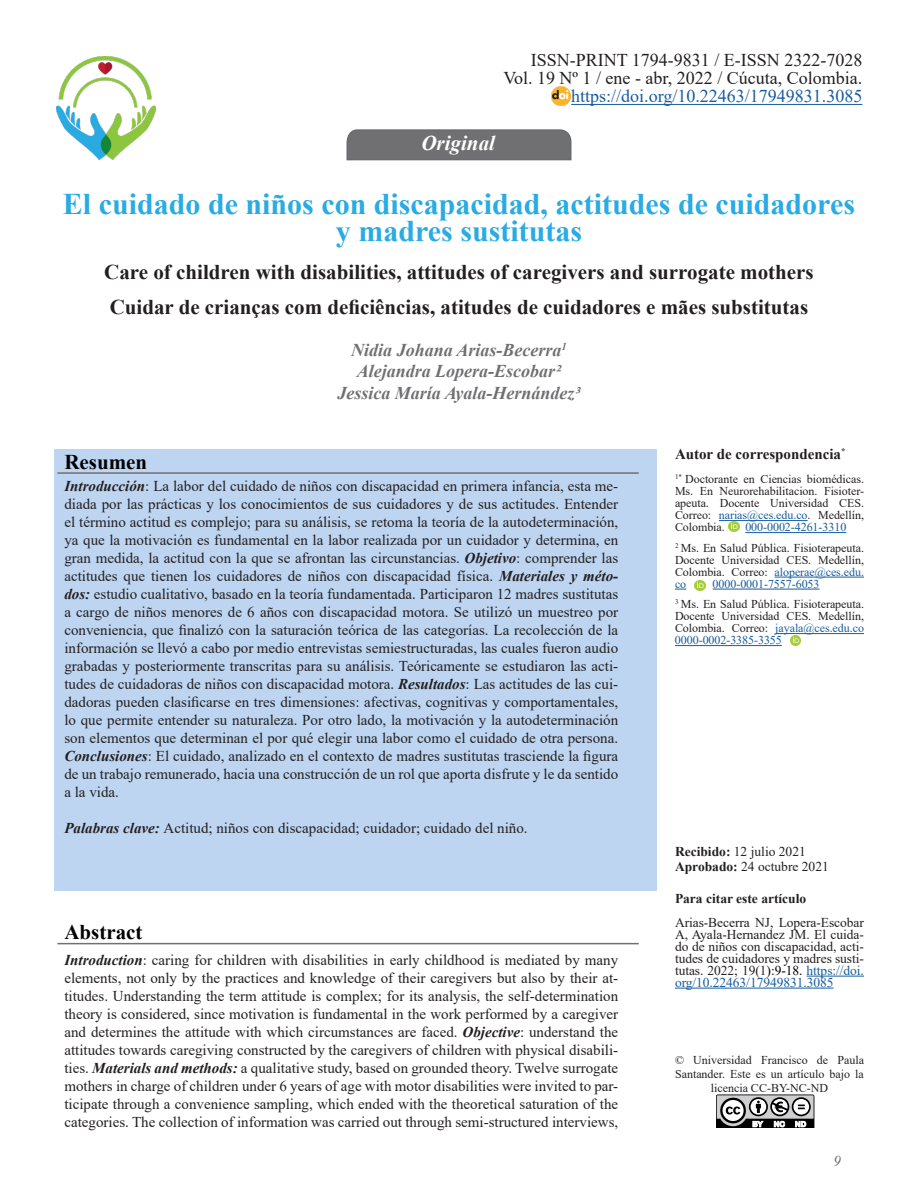
<style>
.page{position:relative;width:918px;height:1188px;background:#fff}
.page>*{position:absolute;margin:0;border:0;box-sizing:border-box;transform-origin:0 0}
.t1{font:700 30px/27px "Times New Roman";color:#29abe3;text-align:center}
.t2{font:700 21px "Times New Roman";color:#231f20}
.t3{font:700 21px "Times New Roman";color:#000}
.t4{font:italic 700 21px "Times New Roman";color:#fff}
.t5{font:italic 700 18px "Times New Roman";color:#707073}
.t6{font:18px "Times New Roman";color:#231f20}
.t7{font:18px "Times New Roman";color:#175d9e}
.t8{font:15px/18px "Times New Roman";color:#231f20;text-align:justify}
.t9{font:700 15px "Times New Roman";color:#231f20}
.t10{font:italic 15px "Times New Roman";color:#707073}
.t11{font:13.5px/12px "Times New Roman";letter-spacing:-.005em;color:#231f20;text-align:justify}
.t12{font:700 13.5px "Times New Roman";color:#231f20}
.t13{font:12px/12px "Times New Roman";letter-spacing:-.005em;color:#231f20;text-align:justify}
.t14{font:12px "Times New Roman";letter-spacing:-.005em;color:#175d9e}
.s1{font-weight:700;font-style:italic}
.s2{color:#175d9e}
.s3{font-weight:700}
.s4{color:#000}
</style>
<div class="page">
<div style="left:54px;top:449px;width:603px;height:442px;background:#bdd5f1"></div>
<hr style="left:571px;top:104px;width:291px;height:1px;background:#175d9e">
<svg style="left:346px;top:129px;width:226px;height:32px"></svg>
<hr style="left:719px;top:520px;width:89px;height:1px;background:#175d9e">
<hr style="left:745px;top:532px;width:101px;height:1px;background:#175d9e">
<hr style="left:775px;top:577px;width:89px;height:1px;background:#175d9e">
<hr style="left:713px;top:589px;width:107px;height:1px;background:#175d9e">
<hr style="left:775px;top:633px;width:89px;height:1px;background:#175d9e">
<hr style="left:675px;top:645px;width:107px;height:1px;background:#175d9e">
<hr style="left:807px;top:976px;width:57px;height:1px;background:#175d9e">
<hr style="left:675px;top:988px;width:159px;height:1px;background:#175d9e">
<img style="left:56px;top:57px;width:99px;height:103px">
<hr style="left:57px;top:472px;width:582px;height:2px;background:#707073">
<hr style="left:57px;top:943px;width:582px;height:1px;background:#707073">
<svg style="left:717px;top:1094px;width:97px;height:34px"></svg>
<svg style="left:729px;top:522px;width:10px;height:10px"></svg>
<img style="left:551px;top:86px;width:19px;height:19px">
<svg style="left:695px;top:580px;width:10px;height:10px"></svg>
<svg style="left:790px;top:636px;width:11px;height:10px"></svg>
<p class="t6" style="left:531px;top:48px;width:333px">ISSN-PRINT 1794-9831 / E-ISSN 2322-7028</p>
<p class="t6" style="left:503px;top:66px;width:361px">Vol. 19 Nº 1 / ene - abr, 2022 / Cúcuta, Colombia.</p>
<p class="t7" style="left:571px;top:84px;width:293px">https://doi.org/10.22463/17949831.3085</p>
<p class="t4" style="left:421px;top:128px;width:75px">Original</p>
<p class="t1" style="left:63px;top:190px;width:794px">El cuidado de niños con discapacidad, actitudes de cuidadores y madres sustitutas</p>
<p class="t2" style="left:104px;top:257px;width:711px">Care of children with disabilities, attitudes of caregivers and surrogate mothers</p>
<p class="t2" style="left:110px;top:292px;width:700px">Cuidar de crianças com deficiências, atitudes de cuidadores e mães substitutas</p>
<p class="t5" style="left:351px;top:337px;width:217px">Nidia Johana Arias-Becerra<sup>1</sup></p>
<p class="t5" style="left:357px;top:359px;width:206px">Alejandra Lopera-Escobar2</p>
<p class="t5" style="left:337px;top:380px;width:245px">Jessica María Ayala-Hernández3</p>
<p class="t3" style="left:64px;top:447px;width:84px">Resumen</p>
<p class="t8" style="left:64px;top:477px;width:555px"><span class="s1">Introducción</span>: La labor del cuidado de niños con discapacidad en primera infancia, esta me&shy;diada por las prácticas y los conocimientos de sus cuidadores y de sus actitudes. Entender el término actitud es complejo; para su análisis, se retoma la teoría de la autodeterminación, ya que la motivación es fundamental en la labor realizada por un cuidador y determina, en gran medida, la actitud con la que se afrontan las circunstancias. <span class="s1">Objetivo</span>: comprender las actitudes que tienen los cuidadores de niños con discapacidad física. <span class="s1">Materiales y méto&shy;dos:</span> estudio cualitativo, basado en la teoría fundamentada. Participaron 12 madres sustitutas a cargo de niños menores de 6 años con discapacidad motora. Se utilizó un muestreo por conveniencia, que finalizó con la saturación teórica de las categorías. La recolección de la información se llevó a cabo por medio entrevistas semiestructuradas, las cuales fueron audio grabadas y posteriormente transcritas para su análisis. Teóricamente se estudiaron las acti&shy;tudes de cuidadoras de niños con discapacidad motora. <span class="s1">Resultados</span>: Las actitudes de las cui&shy;dadoras pueden clasificarse en tres dimensiones: afectivas, cognitivas y comportamentales, lo que permite entender su naturaleza. Por otro lado, la motivación y la autodeterminación son elementos que determinan el por qué elegir una labor como el cuidado de otra persona.<br><span class="s1">Conclusiones</span>: El cuidado, analizado en el contexto de madres sustitutas trasciende la figura de un trabajo remunerado, hacia una construcción de un rol que aporta disfrute y le da sentido a la vida.</p>
<p class="t8" style="left:64px;top:819px;width:465px"><span class="s1">Palabras clave:</span> Actitud; niños con discapacidad; cuidador; cuidado del niño.</p>
<p class="t3" style="left:64px;top:917px;width:80px">Abstract</p>
<p class="t8" style="left:64px;top:950px;width:555px"><span class="s1">Introduction</span>: caring for children with disabilities in early childhood is mediated by many elements, not only by the practices and knowledge of their caregivers but also by their at&shy;titudes. Understanding the term attitude is complex; for its analysis, the self-determination theory is considered, since motivation is fundamental in the work performed by a caregiver and determines the attitude with which circumstances are faced. <span class="s1">Objective</span>: understand the attitudes towards caregiving constructed by the caregivers of children with physical disabili&shy;ties. <span class="s1">Materials and methods:</span> a qualitative study, based on grounded theory. Twelve surrogate mothers in charge of children under 6 years of age with motor disabilities were invited to par&shy;ticipate through a convenience sampling, which ended with the theoretical saturation of the categories. The collection of information was carried out through semi-structured interviews,</p>
<p class="t9" style="left:675px;top:443px;width:172px">Autor de correspondencia<sup>*</sup></p>
<p class="t13" style="left:675px;top:473px;width:191px"><sup>1*</sup> Doctorante en Ciencias biomédicas.<br>Ms. En Neurorehabilitacion. Fisioter&shy;apeuta. Docente Universidad CES.<br>Correo: <span class="s2">narias@ces.edu.co</span>. Medellín, Colombia.</p>
<p class="t14" style="left:745px;top:519px;width:102px">000-0002-4261-3310</p>
<p class="t13" style="left:675px;top:541px;width:191px"><sup>2</sup> Ms. En Salud Pública. Fisioterapeuta.<br>Docente Universidad CES. Medellín, Colombia. Correo: <span class="s2">aloperae@ces.edu. co</span></p>
<p class="t14" style="left:713px;top:575px;width:108px">0000-0001-7557-6053</p>
<p class="t13" style="left:675px;top:598px;width:191px"><sup>3</sup> Ms. En Salud Pública. Fisioterapeuta.<br>Docente Universidad CES. Medellín, Colombia. Correo: <span class="s2">jayala@ces.edu.co 0000-0002-3385-3355</span></p>
<p class="t11" style="left:675px;top:845px;width:132px"><span class="s3">Recibido:</span> 12 julio 2021</p>
<p class="t11" style="left:675px;top:860px;width:155px"><span class="s3">Aprobado:</span> 24 octubre 2021</p>
<p class="t12" style="left:675px;top:888px;width:133px">Para citar este artículo</p>
<p class="t11" style="left:675px;top:916px;width:191px">Arias-Becerra NJ, Lopera-Escobar A, Ayala-Hernandez JM. El cuida&shy;do de niños con discapacidad, acti&shy;tudes de cuidadores y madres susti&shy;tutas. 2022; 19(1<span class="s4">):9-18.</span> <span class="s2">https://doi. org/10.22463/17949831.3085</span></p>
<p class="t13" style="left:675px;top:1052px;width:190px;line-height:14.4px;text-align:center">© Universidad Francisco de Paula<br>Santander. Este es un artículo bajo la licencia CC-BY-NC-ND</p>
<p class="t10" style="left:833px;top:1151px;width:9px">9</p>
</div>
